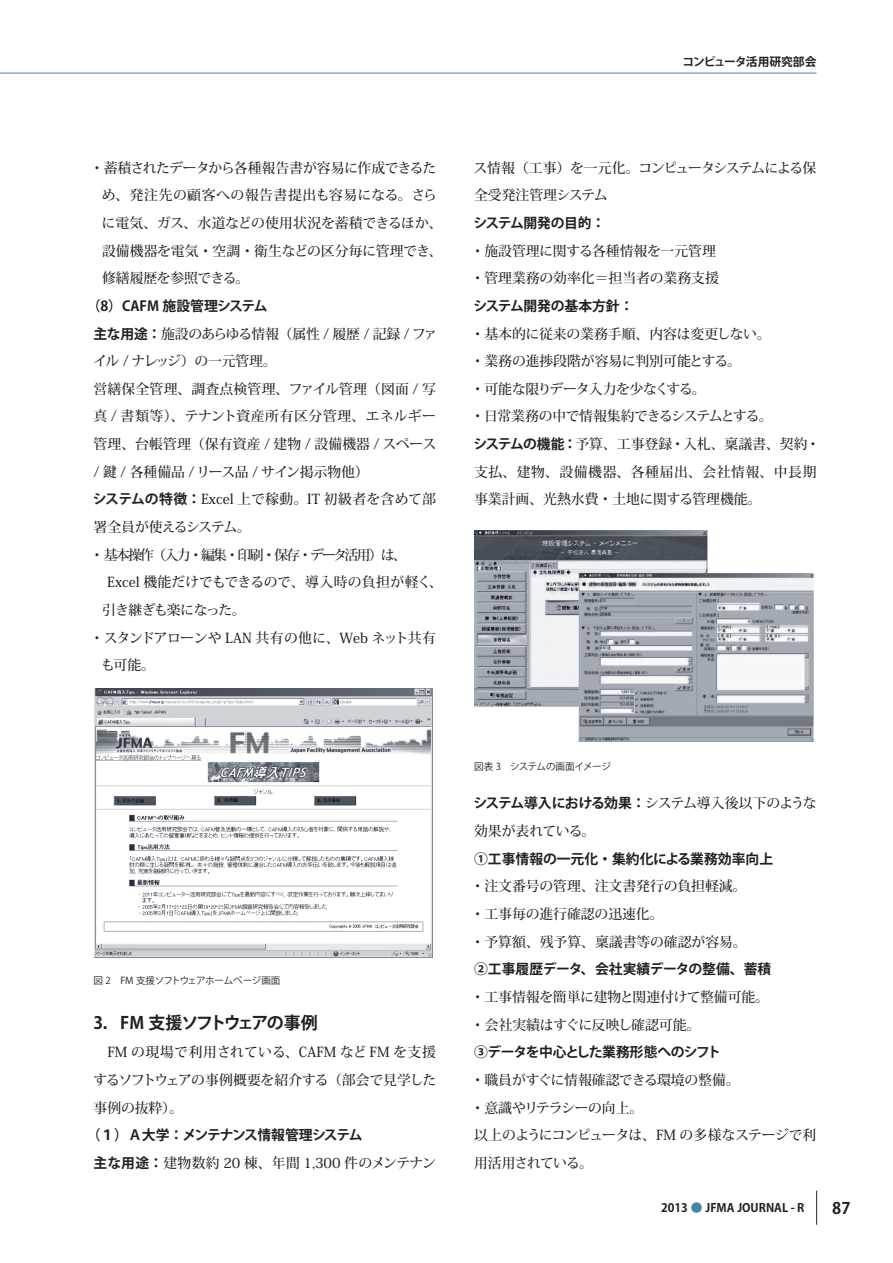
<style>
.page{position:relative;width:893px;height:1263px;background:#fff}
.page>*{position:absolute;margin:0;border:0;box-sizing:border-box;transform-origin:0 0}
.t1{font:700 16.95px "Koz Go Pro";letter-spacing:-.09em;color:#231f20}
.t2{font:700 15.9px "Koz Go Pro";color:#231f20}
.t3{font:500 13.8px/27.6px "Koz Min Pro";color:#231f20}
.t4{font:500 13.8px "Koz Min Pro";letter-spacing:-.035em;color:#231f20}
.t5{font:500 13.8px "Koz Min Pro";letter-spacing:-.12em;color:#231f20}
.t6{font:500 13.8px "Koz Min Pro";letter-spacing:-.025em;color:#231f20}
.t7{font:500 13.8px "Koz Min Pro";letter-spacing:.045em;color:#231f20}
.t8{font:500 13.8px "Koz Min Pro";letter-spacing:.035em;color:#231f20}
.t9{font:700 13.8px "Koz Go Pro";letter-spacing:-.08em;color:#231f20}
.t10{font:700 13.8px "Koz Go Pro";color:#231f20}
.t11{font:500 13.8px "Koz Min Pro";letter-spacing:-.06em;color:#231f20}
.t12{font:500 13.8px "Koz Min Pro";letter-spacing:-.055em;color:#231f20}
.t13{font:500 13.8px "Koz Min Pro";letter-spacing:-.02em;color:#231f20}
.t14{font:500 13.8px "Koz Min Pro";letter-spacing:-.05em;color:#231f20}
.t15{font:700 11.7px "Koz Go Pro";color:#231f20}
.t16{font:700 11.7px "Koz Go Pro";letter-spacing:-.07em;color:#231f20}
.t17{font:9.6px "Koz Go Pro";letter-spacing:-.04em;color:#231f20}
.s1{font-family:"Koz Go Pro";font-weight:700}
.s2{color:#4883a9}
</style>
<div class="page">
<hr style="left:816px;top:1191px;width:1px;height:34px;background:#231f20">
<hr style="left:0;top:73px;width:816px;height:1px;background:#4883a9">
<img style="left:94px;top:689px;width:339px;height:269px">
<img style="left:475px;top:530px;width:339px;height:212px">
<p class="t4" style="left:90px;top:158px;width:348px">・蓄積されたデータから各種報告書が容易に作成できるた</p>
<p class="t8" style="left:102px;top:185px;width:337px">め、発注先の顧客への報告書提出も容易になる。さら</p>
<p class="t3" style="left:102px;top:209px;width:342px">に電気、ガス、水道などの使用状況を蓄積できるほか、</p>
<p class="t3" style="left:102px;top:236px;width:342px">設備機器を電気・空調・衛生などの区分毎に管理でき、</p>
<p class="t13" style="left:102px;top:268px;width:149px">修繕履歴を参照できる。</p>
<p class="t10" style="left:87px;top:297px;width:182px">（8）CAFM 施設管理システム</p>
<p class="t4" style="left:94px;top:324px;width:345px"><span class="s1">主な用途：</span>施設のあらゆる情報（属性 / 履歴 / 記録 / ファ</p>
<p class="t11" style="left:93px;top:351px;width:185px">イル / ナレッジ）の一元管理。</p>
<p class="t3" style="left:94px;top:374px;width:344px">営繕保全管理、調査点検管理、ファイル管理（図面 / 写</p>
<p class="t7" style="left:94px;top:406px;width:344px">真 / 書類等）、テナント資産所有区分管理、エネルギー</p>
<p class="t3" style="left:94px;top:430px;width:344px">管理、台帳管理（保有資産 / 建物 / 設備機器 / スペース</p>
<p class="t3" style="left:94px;top:457px;width:277px">/ 鍵 / 各種備品 / リース品 / サイン掲示物他）</p>
<p class="t3" style="left:93px;top:485px;width:345px"><span class="s1">システムの特徴：</span>Excel 上で稼動｡ IT 初級者を含めて部</p>
<p class="t12" style="left:94px;top:517px;width:158px">署全員が使えるシステム。</p>
<p class="t5" style="left:90px;top:545px;width:311px">・基本操作（入力･編集･印刷･保存･データ活用）は､</p>
<p class="t3" style="left:107px;top:568px;width:330px">Excel 機能だけでもできるので､導入時の負担が軽く､</p>
<p class="t14" style="left:102px;top:600px;width:145px">引き継ぎも楽になった。</p>
<p class="t3" style="left:90px;top:623px;width:347px">・スタンドアローンや LAN 共有の他に､ Web ネット共有</p>
<p class="t3" style="left:101px;top:651px;width:55px">も可能。</p>
<p class="t17" style="left:94px;top:974px;width:188px">図 2　FM 支援ソフトウェアホームページ画面</p>
<p class="t1" style="left:94px;top:1012px;width:226px">3．FM 支援ソフトウェアの事例</p>
<p class="t3" style="left:94px;top:1038px;width:344px">　FM の現場で利用されている、CAFM など FM を支援</p>
<p class="t6" style="left:93px;top:1070px;width:344px">するソフトウェアの事例概要を紹介する（部会で見学した</p>
<p class="t3" style="left:94px;top:1093px;width:91px">事例の抜粋）。</p>
<p class="t9" style="left:87px;top:1126px;width:277px">（１）Ａ大学：メンテナンス情報管理システム</p>
<p class="t3" style="left:94px;top:1148px;width:344px"><span class="s1">主な用途：</span>建物数約 20 棟、年間 1,300 件のメンテナン</p>
<p class="t16" style="left:683px;top:54px;width:135px">コンピュータ活用研究部会</p>
<p class="t3" style="left:471px;top:153px;width:351px">ス情報（工事）を一元化。コンピュータシステムによる保全受発注管理システム<br><span class="s1">システム開発の目的：<br></span>・施設管理に関する各種情報を一元管理<br>・管理業務の効率化＝担当者の業務支援<br><span class="s1">システム開発の基本方針：<br></span>・基本的に従来の業務手順、内容は変更しない。<br>・業務の進捗段階が容易に判別可能とする。<br>・可能な限りデータ入力を少なくする。<br>・日常業務の中で情報集約できるシステムとする。<br><span class="s1">システムの機能：</span>予算、工事登録・入札、稟議書、契約・支払、建物、設備機器、各種届出、会社情報、中長期事業計画、光熱水費・土地に関する管理機能。</p>
<p class="t17" style="left:474px;top:760px;width:138px">図表 3　システムの画面イメージ</p>
<p class="t3" style="left:471px;top:789px;width:348px"><span class="s1">システム導入における効果：</span>システム導入後以下のような効果が表れている。<br><span class="s1">①工事情報の一元化・集約化による業務効率向上<br></span>・注文番号の管理、注文書発行の負担軽減。<br>・工事毎の進行確認の迅速化。<br>・予算額、残予算、稟議書等の確認が容易。<br><span class="s1">②工事履歴データ、会社実績データの整備、蓄積<br></span>・工事情報を簡単に建物と関連付けて整備可能。<br>・ 会社実績はすぐに反映し確認可能。<br><span class="s1">③データを中心とした業務形態へのシフト<br></span>・職員がすぐに情報確認できる環境の整備。<br>・意識やリテラシーの向上。<br>以上のようにコンピュータは、FM の多様なステージで利用活用されている。</p>
<p class="t15" style="left:661px;top:1200px;width:145px">2013 <span class="s2">●</span> JFMA JOURNAL - R</p>
<p class="t2" style="left:832px;top:1198px;width:20px">87</p>
</div>
